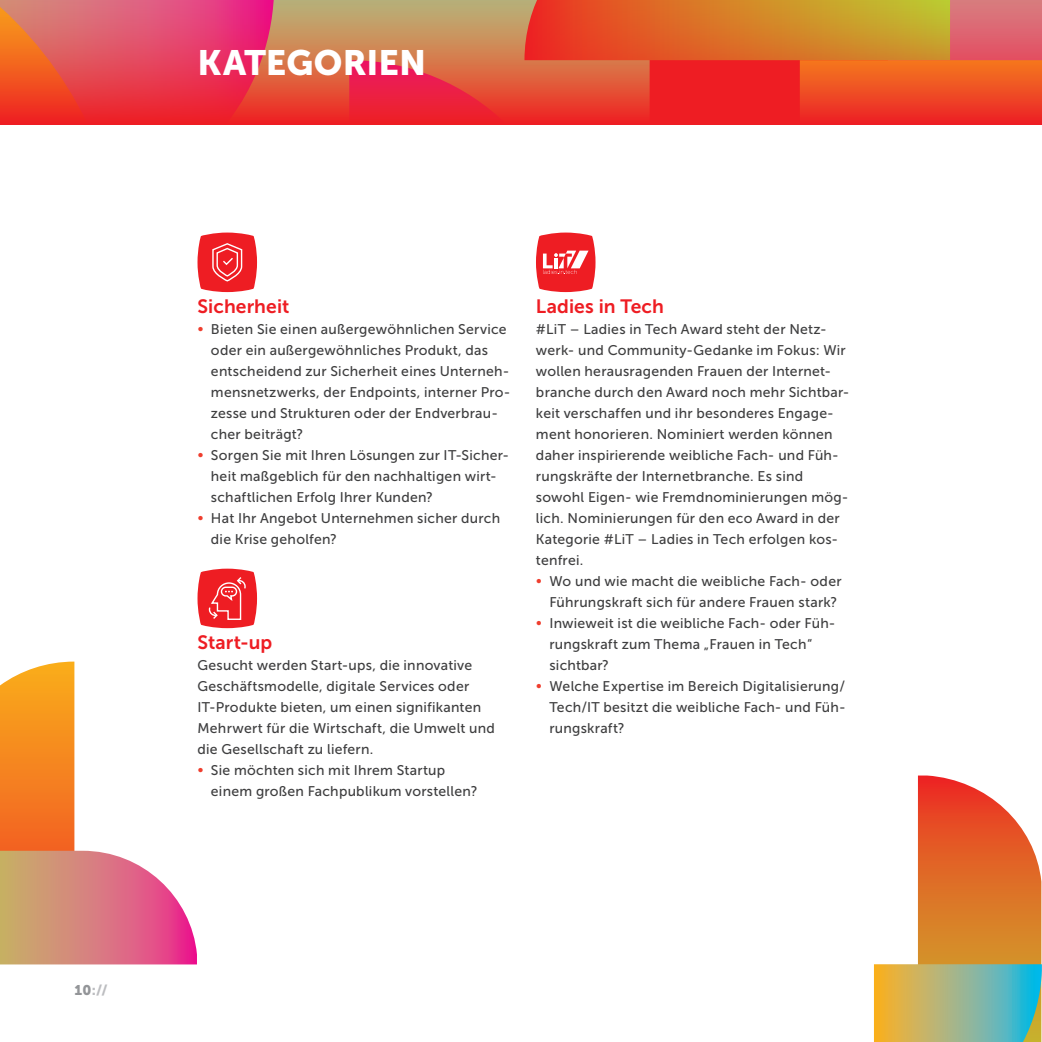
<style>
.page{position:relative;width:1042px;height:1042px;background:#fff}
.page>*{position:absolute;margin:0;border:0;box-sizing:border-box;transform-origin:0 0}
.Kapitelhead{font:35px "Museo Sans 900";color:#fff}
.fliess{font:19.25px "Museo Sans 700";letter-spacing:.005em;color:#ee1d23}
.fliess-2{font:14px/21px "Museo Sans 500";letter-spacing:.02em;color:#3e3e3f}
.t1{font:14px "Museo Sans 900";color:#bcbdc0}
.s1{color:#939598}
.s2{color:#ef3e2e}
</style>
<div class="page">
<svg style="left:0;top:0;width:1042px;height:124px"></svg>
<svg style="left:874px;top:775px;width:168px;height:267px"></svg>
<svg style="left:0;top:661px;width:197px;height:303px"></svg>
<svg style="left:197px;top:233px;width:60px;height:59px"></svg>
<svg style="left:197px;top:569px;width:60px;height:59px"></svg>
<svg style="left:536px;top:233px;width:59px;height:59px"></svg>
<p class="t1" style="left:74px;top:982px;width:35px"><span class="s1">10</span>://</p>
<p class="Kapitelhead" style="left:197px;top:43px;width:230px">KATEGORIEN</p>
<p class="fliess" style="left:197px;top:296px;width:93px">Sicherheit</p>
<p class="fliess-2" style="left:211px;top:319px;width:301px;text-indent:-13px"><span class="s2">•</span> Bieten Sie einen außergewöhnlichen Service oder ein außergewöhnliches Produkt, das entscheidend zur Sicherheit eines Unterneh&shy;mensnetzwerks, der Endpoints, interner Pro&shy;zesse und Strukturen oder der Endverbrau&shy;cher beiträgt?</p>
<p class="fliess-2" style="left:211px;top:445px;width:300px;text-indent:-13px"><span class="s2">•</span> Sorgen Sie mit Ihren Lösungen zur IT-Sicher&shy;heit maßgeblich für den nachhaltigen wirt&shy;schaftlichen Erfolg Ihrer Kunden?</p>
<p class="fliess-2" style="left:211px;top:508px;width:291px;text-indent:-13px"><span class="s2">•</span> Hat Ihr Angebot Unternehmen sicher durch die Krise geholfen?</p>
<p class="fliess" style="left:197px;top:632px;width:76px">Start-up</p>
<p class="fliess-2" style="left:197px;top:655px;width:299px">Gesucht werden Start-ups, die innovative Geschäftsmodelle, digitale Services oder IT-Produkte bieten, um einen signifikanten Mehrwert für die Wirtschaft, die Umwelt und die Gesellschaft zu liefern.</p>
<p class="fliess-2" style="left:211px;top:760px;width:268px;text-indent:-13px"><span class="s2">•</span> Sie möchten sich mit Ihrem Startup einem großen Fachpublikum vorstellen?</p>
<p class="fliess" style="left:536px;top:296px;width:129px">Ladies in Tech</p>
<p class="fliess-2" style="left:536px;top:319px;width:315px">#LiT – Ladies in Tech Award steht der Netz&shy;werk- und Community-Gedanke im Fokus: Wir wollen herausragenden Frauen der Internet&shy;branche durch den Award noch mehr Sichtbar&shy;keit verschaffen und ihr besonderes Engage&shy;ment honorieren. Nominiert werden können daher inspirierende weibliche Fach- und Füh&shy;rungskräfte der Internetbranche. Es sind sowohl Eigen- wie Fremdnominierungen mög&shy;lich. Nominierungen für den eco Award in der Kategorie #LiT – Ladies in Tech erfolgen kos&shy;tenfrei.</p>
<p class="fliess-2" style="left:536px;top:571px;width:307px;text-align:right"><span class="s2">•</span> Wo und wie macht die weibliche Fach- oder<br>Führungskraft sich für andere Frauen stark?</p>
<p class="fliess-2" style="left:549px;top:613px;width:288px;text-indent:-13px"><span class="s2">•</span> Inwieweit ist die weibliche Fach- oder Füh&shy;rungskraft zum Thema „Frauen in Tech“ sichtbar?</p>
<p class="fliess-2" style="left:549px;top:676px;width:298px;text-align:justify;text-indent:-13px"><span class="s2">•</span> Welche Expertise im Bereich Digitalisierung/ Tech/IT besitzt die weibliche Fach- und Füh&shy;rungskraft?</p>
</div>
